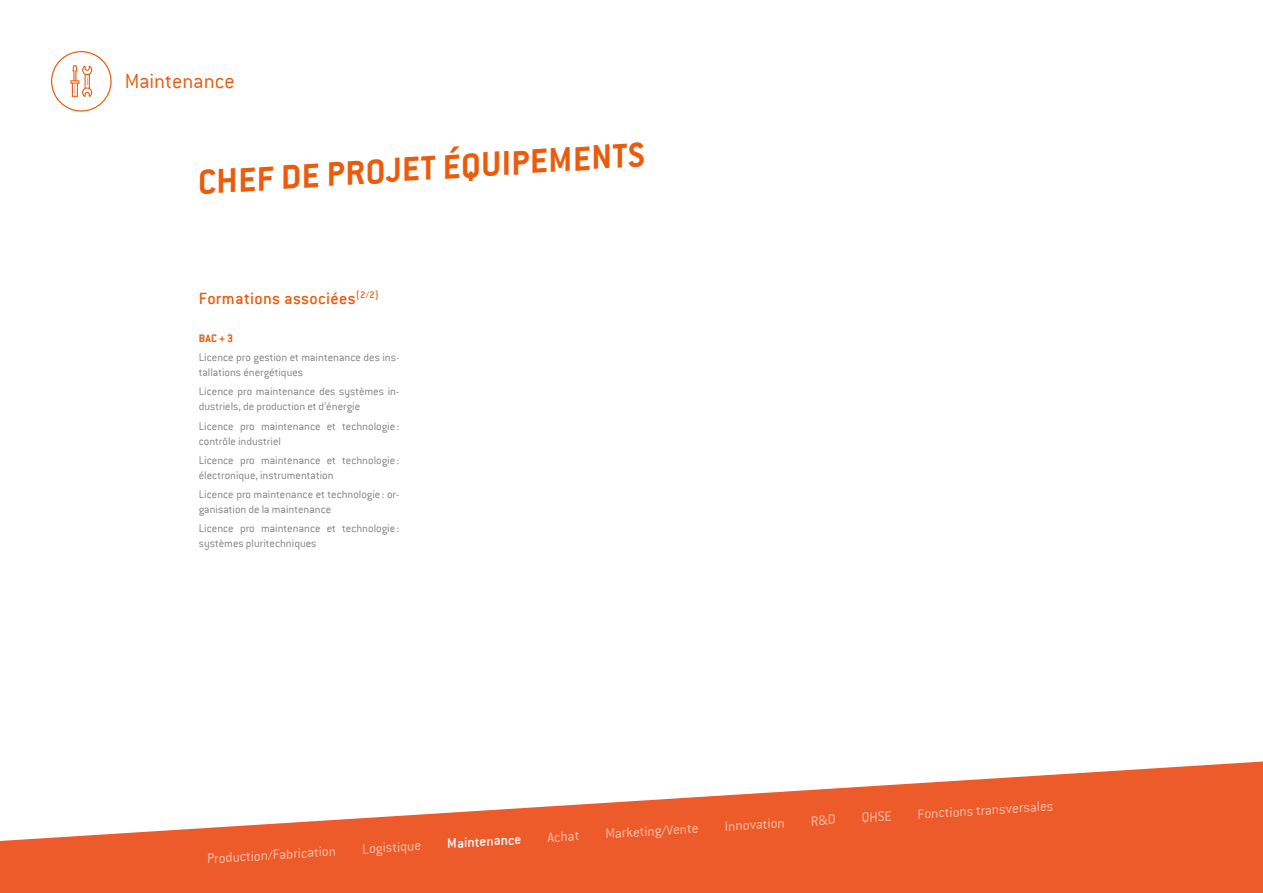
<style>
.page{position:relative;width:1263px;height:893px;background:#fff}
.page>*{position:absolute;margin:0;border:0;box-sizing:border-box;transform-origin:0 0}
.t1{font:700 37.5px "Conduit ITC";color:#ea5b0c}
.t2{font:300 22.5px "Conduit ITC";color:#ea5b0c}
.t3{font:500 18px "Conduit ITC";letter-spacing:.02em;color:#ea5b0c}
.t4{font:300 15px "Conduit ITC";color:#f8c3aa}
.t5{font:500 15px "Conduit ITC";color:#fff}
.t6{font:300 12px/15px "Conduit ITC";color:#808285}
.t7{font:700 12px "Conduit ITC";color:#ea5b0c}
</style>
<div class="page">
<div style="left:51px;top:51px;width:61px;height:61px;border:1px solid #ea5b0c;border-radius:50%"></div>
<svg style="left:0;top:761px;width:1263px;height:132px;fill:#ed5b2b"></svg>
<svg style="left:70px;top:65px;width:22px;height:32px"></svg>
<div style="left:1194px;top:817px;width:32px;height:32px;background:#ed5b2b"></div>
<svg style="left:812px;top:814px;width:23px;height:11px"></svg>
<h2 class="t2" style="left:125px;top:69px;width:111px">Maintenance</h2>
<p class="t1" style="left:196px;top:162px;width:449px;rotate:-4deg">CHEF DE PROJET ÉQUIPEMENTS</p>
<p class="t3" style="left:199px;top:288px;width:181px">Formations associées<sup>(2/2)</sup></p>
<p class="t7" style="left:199px;top:331px;width:36px">BAC + 3</p>
<p class="t6" style="left:199px;top:350px;width:202px">Licence pro gestion et maintenance des ins&shy;tallations énergétiques</p>
<p class="t6" style="left:199px;top:384px;width:202px">Licence pro maintenance des systèmes in&shy;dustriels, de production et d’énergie</p>
<p class="t6" style="left:199px;top:418px;width:202px">Licence pro maintenance et technologie : contrôle industriel</p>
<p class="t6" style="left:199px;top:453px;width:202px">Licence pro maintenance et technologie : électronique, instrumentation</p>
<p class="t6" style="left:199px;top:487px;width:202px">Licence pro maintenance et technologie : or&shy;ganisation de la maintenance</p>
<p class="t6" style="left:199px;top:521px;width:202px">Licence pro maintenance et technologie : systèmes pluritechniques</p>
<p class="t4" style="left:206px;top:851px;width:131px;rotate:-4deg">Production/Fabrication</p>
<p class="t4" style="left:361px;top:841px;width:61px;rotate:-4deg">Logistique</p>
<p class="t5" style="left:446px;top:835px;width:76px;rotate:-4deg">Maintenance</p>
<p class="t4" style="left:547px;top:829px;width:33px;rotate:-4deg">Achat</p>
<p class="t4" style="left:604px;top:826px;width:95px;rotate:-4deg">Marketing/Vente</p>
<p class="t4" style="left:724px;top:818px;width:62px;rotate:-4deg">Innovation</p>
<p class="t4" style="left:861px;top:809px;width:31px;rotate:-4deg">QHSE</p>
<p class="t4" style="left:917px;top:806px;width:138px;rotate:-4deg">Fonctions transversales</p>
</div>
